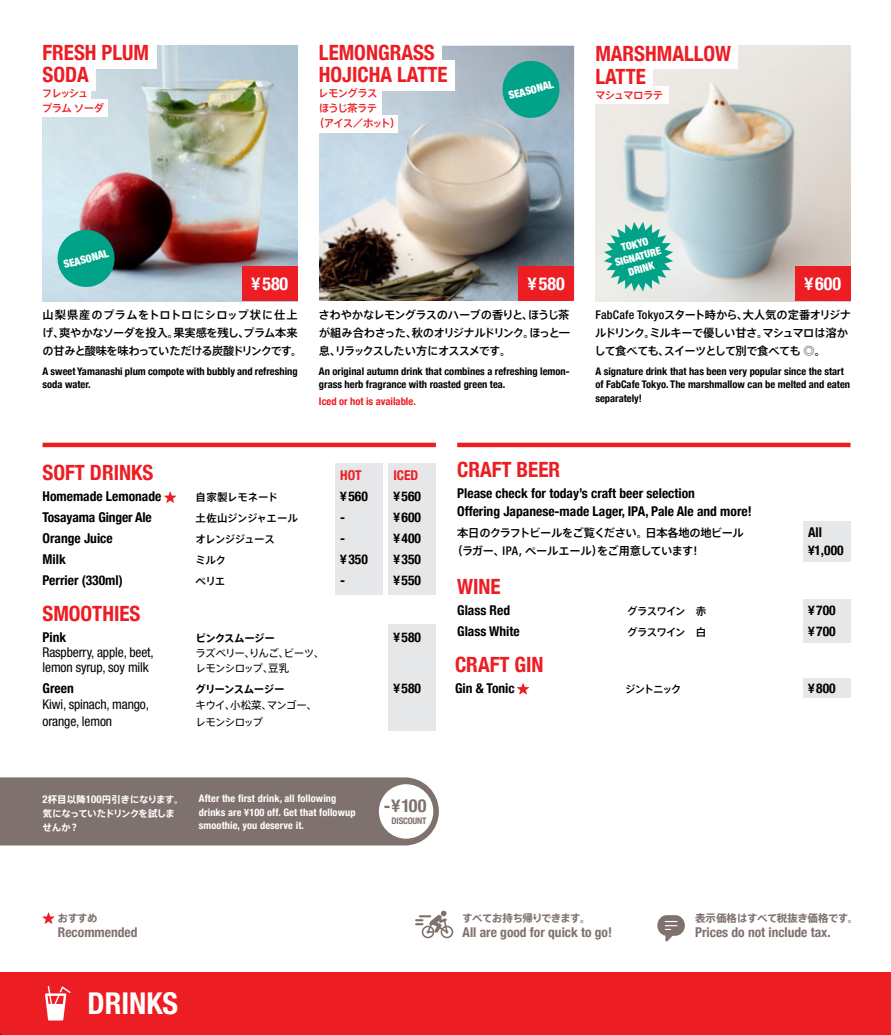
<style>
.page{position:relative;width:891px;height:1035px;background:#fff}
.page>*{position:absolute;margin:0;border:0;box-sizing:border-box;transform-origin:0 0}
.t1{font:700 condensed 30px "Helvetica Neue";color:#fff}
.t2{font:700 condensed 21px/22.5px "Helvetica Neue";color:#ed1d24}
.t3{font:700 condensed 18.15px "Helvetica Neue";color:#7f716d}
.t4{font:700 condensed 18px "Helvetica Neue";color:#fff}
.t5{font:700 condensed 13.5px/18px "Helvetica Neue";color:#000}
.t6{font:condensed 13.5px "Helvetica Neue LT Std";letter-spacing:-.01em;color:#000}
.t7{font:700 condensed 13.5px "Helvetica Neue";color:#7f716d}
.t8{font:700 condensed 13.5px "Helvetica Neue";color:#ed1d24}
.t9{font:500 11.25px/18px "Axis Std";letter-spacing:-.05em;color:#000;text-align:justify}
.t10{font:500 11.25px/18px "Axis Std";letter-spacing:-.025em;color:#000}
.t11{font:500 11.25px "Axis Std";letter-spacing:-.02em;color:#000}
.t12{font:900 condensed 10.8px "Helvetica Neue";color:#fff}
.t13{font:700 condensed 10.5px/13.5px "Helvetica Neue";color:#000}
.t14{font:10.5px "Axis Std";letter-spacing:-.07em;color:#000}
.t15{font:500 10.5px/15px "Axis Std";letter-spacing:-.08em;color:#ed1d24}
.t16{font:500 10.5px "Axis Std";letter-spacing:-.065em;color:#000}
.t17{font:700 condensed 10.5px "Helvetica Neue";color:#ed1d24}
.t18{font:700 10.5px "Axis Std";letter-spacing:-.04em;color:#7f716d}
.t19{font:900 condensed 10.5px/12.6px "Helvetica Neue";color:#fff;text-align:center}
.t20{font:700 10.5px "Axis Std";letter-spacing:-.07em;color:#000}
.t21{font:700 10.5px "Axis Std";letter-spacing:-.08em;color:#7f716d}
.t22{font:500 10.5px "Axis Std";letter-spacing:-.035em;color:#000}
.t23{font:500 10.5px "Axis Std";letter-spacing:-.015em;color:#000}
.t24{font:700 condensed 10.35px/13.8px "Helvetica Neue";letter-spacing:.01em;color:#fff}
.t25{font:700 9.45px/13.8px "Axis Std";letter-spacing:-.05em;color:#fff}
.t26{font:700 condensed 9px "Helvetica Neue";letter-spacing:-.02em;color:#7f716d}
.s1{font-family:"Helvetica Neue LT Std";font-stretch:condensed;font-size:12px}
.s2{font-family:"Helvetica Neue";font-stretch:condensed;font-size:10.8px}
</style>
<div class="page">
<div style="left:803px;top:521px;width:47px;height:40px;background:#e6e7e8"></div>
<img style="left:43px;top:46px;width:255px;height:255px">
<img style="left:595px;top:46px;width:255px;height:255px">
<img style="left:319px;top:46px;width:255px;height:255px">
<div style="left:40px;top:38px;width:116px;height:31px;background:#fff"></div>
<div style="left:317px;top:38px;width:125px;height:31px;background:#fff"></div>
<div style="left:594px;top:38px;width:144px;height:31px;background:#fff"></div>
<div style="left:40px;top:61px;width:56px;height:30px;background:#fff"></div>
<div style="left:317px;top:61px;width:138px;height:30px;background:#fff"></div>
<div style="left:594px;top:61px;width:59px;height:30px;background:#fff"></div>
<div style="left:41px;top:86px;width:50px;height:17px;background:#fff"></div>
<div style="left:318px;top:84px;width:64px;height:17px;background:#fff"></div>
<div style="left:318px;top:100px;width:64px;height:17px;background:#fff"></div>
<div style="left:318px;top:115px;width:80px;height:17px;background:#fff"></div>
<div style="left:594px;top:87px;width:74px;height:17px;background:#fff"></div>
<div style="left:41px;top:100px;width:67px;height:17px;background:#fff"></div>
<div style="left:803px;top:598px;width:47px;height:44px;background:#e6e7e8"></div>
<div style="left:803px;top:678px;width:47px;height:19px;background:#e6e7e8"></div>
<div style="left:388px;top:463px;width:48px;height:132px;background:#e6e7e8"></div>
<div style="left:335px;top:463px;width:48px;height:132px;background:#e6e7e8"></div>
<div style="left:388px;top:624px;width:48px;height:106px;background:#e6e7e8"></div>
<div style="left:43px;top:442px;width:393px;height:5px;background:#ed1d24"></div>
<div style="left:457px;top:442px;width:393px;height:5px;background:#ed1d24"></div>
<div style="left:242px;top:267px;width:56px;height:34px;background:#ed1d24"></div>
<div style="left:519px;top:267px;width:55px;height:34px;background:#ed1d24"></div>
<div style="left:795px;top:267px;width:55px;height:34px;background:#ed1d24"></div>
<svg style="left:499px;top:58px;width:64px;height:63px;background:#3ca89b"></svg>
<svg style="left:54px;top:227px;width:64px;height:63px;background:#3ca294"></svg>
<div style="left:0;top:971px;width:891px;height:63px;background:#ed1d24"></div>
<svg style="left:45px;top:986px;width:26px;height:34px"></svg>
<svg style="left:164px;top:491px;width:12px;height:11px"></svg>
<svg style="left:517px;top:683px;width:12px;height:11px"></svg>
<div style="left:0;top:777px;width:439px;height:68px;background:#7f716d"></div>
<div style="left:379px;top:784px;width:54px;height:54px;background:#fff;border-radius:50%"></div>
<svg style="left:42px;top:912px;width:12px;height:11px"></svg>
<svg style="left:415px;top:910px;width:38px;height:28px"></svg>
<svg style="left:657px;top:915px;width:28px;height:26px"></svg>
<svg style="left:604px;top:222px;width:69px;height:69px;background:#59beab"></svg>
<h2 class="t2" style="left:43px;top:41px;width:108px">FRESH PLUM<br>SODA</h2>
<p class="t15" style="left:42px;top:85px;width:64px">フレッシュ<br>プラム ソーダ</p>
<p class="t12" style="left:62px;top:258px;width:48px;rotate:-15deg">SEASONAL</p>
<h2 class="t2" style="left:319px;top:41px;width:130px">LEMONGRASS<br>HOJICHA LATTE</h2>
<p class="t15" style="left:318px;top:85px;width:61px">レモングラス</p>
<p class="t15" style="left:319px;top:100px;width:60px">ほうじ茶ラテ</p>
<p class="t15" style="left:314px;top:115px;width:88px">（アイス／ホット）</p>
<p class="t12" style="left:507px;top:89px;width:48px;rotate:-15deg">SEASONAL</p>
<h2 class="t2" style="left:595px;top:42px;width:137px">MARSHMALLOW<br>LATTE</h2>
<p class="t15" style="left:595px;top:87px;width:70px">マシュマロラテ</p>
<p class="t19" style="left:610px;top:244px;width:49px;rotate:-15deg">TOKYO<br>SIGNATURE<br>DRINK</p>
<h3 class="t4" style="left:251px;top:272px;width:38px">¥ 580</h3>
<h3 class="t4" style="left:528px;top:272px;width:38px">¥ 580</h3>
<h3 class="t4" style="left:804px;top:272px;width:38px">¥ 600</h3>
<p class="t10" style="left:42px;top:305px;width:262px">山梨県産のプラムをトロトロにシロップ状に仕上げ、爽やかなソーダを投入。果実感を残し、プラム本来の甘みと酸味を味わっていただける炭酸ドリンクです。</p>
<p class="t13" style="left:43px;top:364px;width:257px">A sweet Yamanashi plum compote with bubbly and refreshing soda water.</p>
<p class="t9" style="left:318px;top:305px;width:253px">さわやかなレモングラスのハーブの香りと、ほうじ茶が組み合わさった、秋のオリジナルドリンク。ほっと一息、リラックスしたい方にオススメです。</p>
<p class="t13" style="left:319px;top:364px;width:252px">An original autumn drink that combines a refreshing lemon&shy;grass herb fragrance with roasted green tea.</p>
<p class="t17" style="left:319px;top:394px;width:98px">Iced or hot is available.</p>
<p class="t9" style="left:594px;top:305px;width:258px;text-align:left"><span class="s1">FabCafe Tokyo</span>スタート時から、大人気の定番オリジナルドリンク。ミルキーで優しい甘さ。マシュマロは溶かして食べても、スイーツとして別で食べても ◎。</p>
<p class="t13" style="left:595px;top:364px;width:256px">A signature drink that has been very popular since the start of FabCafe Tokyo. The marshmallow can be melted and eaten separately!</p>
<h2 class="t2" style="left:43px;top:461px;width:112px">SOFT DRINKS</h2>
<p class="t8" style="left:340px;top:467px;width:23px">HOT</p>
<p class="t8" style="left:393px;top:467px;width:26px">ICED</p>
<p class="t5" style="left:43px;top:487px;width:120px">Homemade Lemonade</p>
<p class="t23" style="left:196px;top:489px;width:84px">自家製レモネード</p>
<p class="t5" style="left:340px;top:487px;width:29px">¥ 560</p>
<p class="t5" style="left:393px;top:487px;width:29px">¥ 560</p>
<p class="t5" style="left:43px;top:508px;width:111px">Tosayama Ginger Ale</p>
<p class="t22" style="left:196px;top:510px;width:104px">土佐山ジンジャエール</p>
<p class="t5" style="left:340px;top:508px;width:6px">-</p>
<p class="t5" style="left:393px;top:508px;width:29px">¥ 600</p>
<p class="t5" style="left:43px;top:529px;width:72px">Orange Juice</p>
<p class="t16" style="left:196px;top:531px;width:81px">オレンジジュース</p>
<p class="t5" style="left:340px;top:529px;width:6px">-</p>
<p class="t5" style="left:393px;top:529px;width:29px">¥ 400</p>
<p class="t5" style="left:43px;top:550px;width:25px">Milk</p>
<p class="t16" style="left:196px;top:552px;width:32px">ミルク</p>
<p class="t5" style="left:340px;top:550px;width:29px">¥ 350</p>
<p class="t5" style="left:393px;top:550px;width:29px">¥ 350</p>
<p class="t5" style="left:43px;top:571px;width:82px">Perrier (330ml)</p>
<p class="t16" style="left:196px;top:573px;width:31px">ペリエ</p>
<p class="t5" style="left:340px;top:571px;width:6px">-</p>
<p class="t5" style="left:393px;top:571px;width:29px">¥ 550</p>
<h2 class="t2" style="left:43px;top:601px;width:99px">SMOOTHIES</h2>
<p class="t5" style="left:43px;top:627px;width:25px">Pink</p>
<p class="t20" style="left:196px;top:629px;width:81px">ピンクスムージー</p>
<p class="t5" style="left:393px;top:627px;width:29px">¥ 580</p>
<p class="t6" style="left:43px;top:644px;width:113px">Raspberry, apple, beet,</p>
<p class="t14" style="left:196px;top:644px;width:130px">ラズベリー、りんご、ビーツ、</p>
<p class="t6" style="left:43px;top:659px;width:108px">lemon syrup, soy milk</p>
<p class="t14" style="left:196px;top:659px;width:95px">レモンシロップ、豆乳</p>
<p class="t5" style="left:43px;top:678px;width:33px">Green</p>
<p class="t20" style="left:196px;top:680px;width:90px">グリーンスムージー</p>
<p class="t5" style="left:393px;top:678px;width:29px">¥ 580</p>
<p class="t6" style="left:43px;top:696px;width:108px">Kiwi, spinach, mango,</p>
<p class="t14" style="left:196px;top:697px;width:123px">キウイ、小松菜、マンゴー、</p>
<p class="t6" style="left:43px;top:713px;width:71px">orange, lemon</p>
<p class="t14" style="left:196px;top:713px;width:69px">レモンシロップ</p>
<p class="t25" style="left:43px;top:791px;width:142px"><span class="s2">2</span>杯目以降<span class="s2">100</span>円引きになります。気になっていたドリンクを試しませんか？</p>
<p class="t24" style="left:199px;top:790px;width:158px">After the first drink, all following drinks are ¥100 off. Get that followup smoothie, you deserve it.</p>
<h3 class="t3" style="left:384px;top:794px;width:44px">-¥100</h3>
<p class="t26" style="left:391px;top:815px;width:37px">DISCOUNT</p>
<h2 class="t2" style="left:457px;top:458px;width:105px">CRAFT BEER</h2>
<p class="t5" style="left:457px;top:484px;width:296px">Please check for today’s craft beer selection<br>Offering Japanese-made Lager, IPA, Pale Ale and more!</p>
<p class="t9" style="left:457px;top:523px;width:288px">本日のクラフトビールをご覧ください。日本各地の地ビール</p>
<p class="t5" style="left:808px;top:523px;width:15px">All</p>
<p class="t11" style="left:451px;top:542px;width:251px">（ラガー、<span class="s1">IPA</span>, ペールエール）をご用意しています！</p>
<p class="t5" style="left:808px;top:541px;width:37px">¥1,000</p>
<h2 class="t2" style="left:457px;top:574px;width:45px">WINE</h2>
<p class="t5" style="left:457px;top:600px;width:54px">Glass Red</p>
<p class="t16" style="left:627px;top:602px;width:81px">グラスワイン　赤</p>
<p class="t5" style="left:808px;top:600px;width:29px">¥ 700</p>
<p class="t5" style="left:457px;top:621px;width:64px">Glass White</p>
<p class="t16" style="left:627px;top:623px;width:81px">グラスワイン　白</p>
<p class="t5" style="left:808px;top:621px;width:29px">¥ 700</p>
<h2 class="t2" style="left:455px;top:652px;width:90px">CRAFT GIN</h2>
<p class="t5" style="left:455px;top:678px;width:61px">Gin &amp; Tonic</p>
<p class="t16" style="left:625px;top:680px;width:58px">ジントニック</p>
<p class="t5" style="left:808px;top:678px;width:29px">¥ 800</p>
<p class="t18" style="left:58px;top:909px;width:42px">おすすめ</p>
<p class="t7" style="left:58px;top:923px;width:81px">Recommended</p>
<h1 class="t1" style="left:87px;top:985px;width:92px">DRINKS</h1>
<p class="t21" style="left:462px;top:909px;width:130px">すべてお持ち帰りできます。</p>
<p class="t7" style="left:462px;top:924px;width:151px">All are good for quick to go!</p>
<p class="t18" style="left:695px;top:909px;width:165px">表示価格はすべて税抜き価格です。</p>
<p class="t7" style="left:695px;top:924px;width:137px">Prices do not include tax.</p>
</div>
